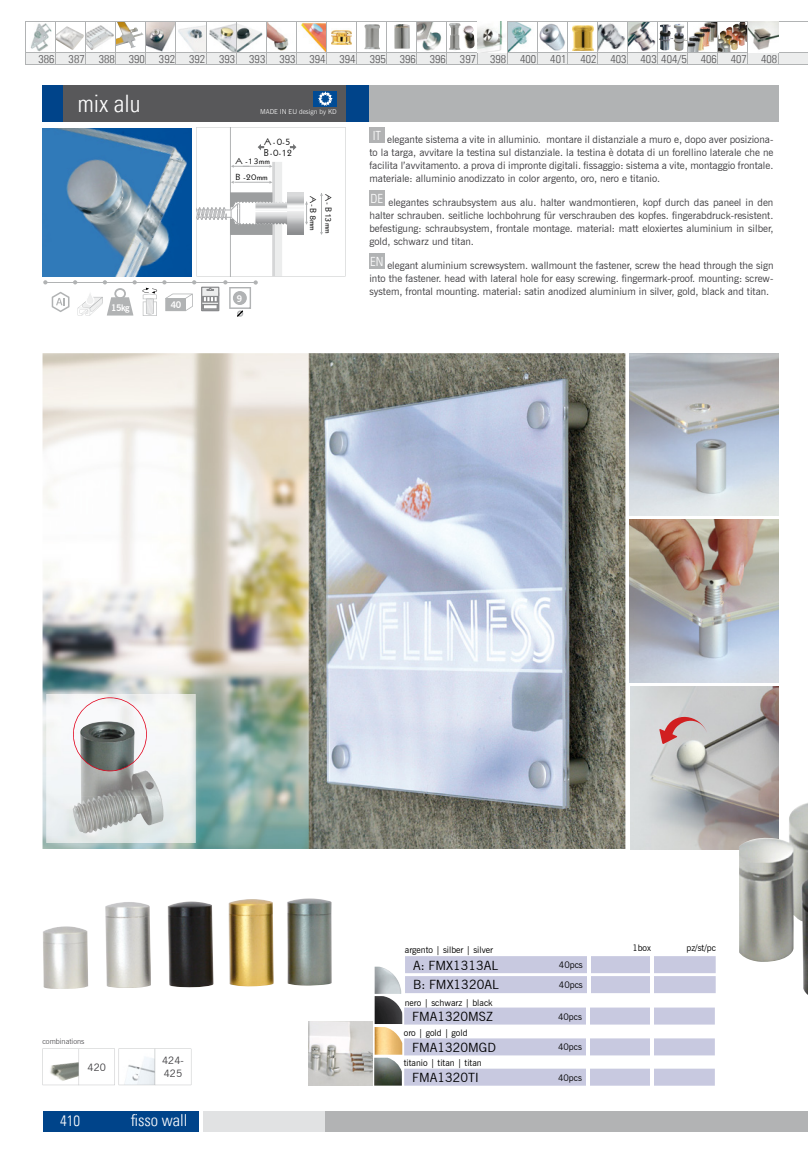
<style>
.page{position:relative;width:808px;height:1149px;background:#fff}
.page>*{position:absolute;margin:0;border:0;box-sizing:border-box;transform-origin:0 0}
.t1{font:300 condensed 24px "Univers LT";color:#fff}
.t2{font:300 condensed 16.5px "Univers LT";color:#fff}
.t3{font:300 condensed 15px "Univers LT";color:#fff}
.t4{font:12.75px "News Gothic BT";color:#000}
.t5{font:300 condensed 11.25px "Univers LT";color:#58585a;scale:1.07 1}
.t6{font:10.2px/13.2px "News Gothic BT";color:#3e3d40;text-align:justify}
.t7{font:9.6px/10.9px "Geometric 231 BT Roman C";color:#000}
.t8{font:9px "News Gothic BT";color:#000}
.t9{font:700 9px "News Gothic BT";letter-spacing:-.05em;color:#fff}
.t10{font:8.55px/15.3px "Geometric 231 BT Roman C";letter-spacing:-.02em;color:#000;scale:1.14 1}
.t11{font:8.55px "Geometric 231 BT Roman C";color:#000;scale:1.14 1}
.t12{font:300 7.5px "News Gothic BT";color:#3e3d40}
.t13{font:300 6.75px "News Gothic BT";color:#fff}
</style>
<div class="page">
<div style="left:325px;top:1110px;width:483px;height:20px;background:#b2b3b4"></div>
<div style="left:203px;top:1110px;width:122px;height:20px;background:#e1e2e3"></div>
<div style="left:43px;top:1110px;width:156px;height:20px;background:#00448a"></div>
<hr style="left:25px;top:64px;width:31px;height:1px;background:#b1b3b4">
<hr style="left:56px;top:64px;width:30px;height:1px;background:#b1b3b4">
<hr style="left:86px;top:64px;width:30px;height:1px;background:#b1b3b4">
<hr style="left:116px;top:64px;width:30px;height:1px;background:#b1b3b4">
<hr style="left:146px;top:64px;width:30px;height:1px;background:#b1b3b4">
<hr style="left:176px;top:64px;width:30px;height:1px;background:#b1b3b4">
<hr style="left:206px;top:64px;width:30px;height:1px;background:#b1b3b4">
<hr style="left:236px;top:64px;width:30px;height:1px;background:#b1b3b4">
<hr style="left:266px;top:64px;width:30px;height:1px;background:#b1b3b4">
<hr style="left:296px;top:64px;width:30px;height:1px;background:#b1b3b4">
<hr style="left:326px;top:64px;width:31px;height:1px;background:#b1b3b4">
<hr style="left:357px;top:64px;width:30px;height:1px;background:#b1b3b4">
<hr style="left:387px;top:64px;width:30px;height:1px;background:#b1b3b4">
<hr style="left:417px;top:64px;width:30px;height:1px;background:#b1b3b4">
<hr style="left:447px;top:64px;width:30px;height:1px;background:#b1b3b4">
<hr style="left:477px;top:64px;width:30px;height:1px;background:#b1b3b4">
<hr style="left:507px;top:64px;width:30px;height:1px;background:#b1b3b4">
<hr style="left:537px;top:64px;width:30px;height:1px;background:#b1b3b4">
<hr style="left:567px;top:64px;width:30px;height:1px;background:#b1b3b4">
<hr style="left:597px;top:64px;width:30px;height:1px;background:#b1b3b4">
<hr style="left:627px;top:64px;width:31px;height:1px;background:#b1b3b4">
<hr style="left:658px;top:64px;width:30px;height:1px;background:#b1b3b4">
<hr style="left:688px;top:64px;width:30px;height:1px;background:#b1b3b4">
<hr style="left:718px;top:64px;width:30px;height:1px;background:#b1b3b4">
<hr style="left:748px;top:64px;width:30px;height:1px;background:#b1b3b4">
<hr style="left:778px;top:64px;width:30px;height:1px;background:#b1b3b4">
<img style="left:25px;top:21px;width:783px;height:43px">
<img style="left:477px;top:22px;width:30px;height:30px">
<img style="left:748px;top:21px;width:30px;height:32px">
<img style="left:630px;top:686px;width:148px;height:162px">
<svg style="left:659px;top:709px;width:48px;height:35px;background:#cfacac"></svg>
<img style="left:43px;top:353px;width:582px;height:495px">
<img style="left:309px;top:1021px;width:63px;height:64px">
<img style="left:375px;top:966px;width:26px;height:27px">
<img style="left:47px;top:693px;width:148px;height:149px">
<img style="left:375px;top:996px;width:27px;height:27px">
<img style="left:374px;top:1057px;width:28px;height:28px">
<img style="left:375px;top:1027px;width:27px;height:27px">
<img style="left:43px;top:898px;width:289px;height:91px">
<img style="left:630px;top:353px;width:148px;height:162px">
<img style="left:630px;top:520px;width:148px;height:162px">
<img style="left:80px;top:721px;width:81px;height:74px">
<img style="left:73px;top:795px;width:91px;height:38px">
<svg style="left:73px;top:697px;width:74px;height:74px"></svg>
<svg style="left:43px;top:127px;width:303px;height:190px"></svg>
<div style="left:369px;top:85px;width:409px;height:36px;background:#b1b3b4"></div>
<div style="left:43px;top:85px;width:22px;height:36px;background:#00448a"></div>
<div style="left:64px;top:85px;width:283px;height:36px;background:#58585a"></div>
<div style="left:347px;top:85px;width:22px;height:36px;background:#00448a"></div>
<div style="left:369px;top:128px;width:15px;height:15px;background:#b2b3b4"></div>
<div style="left:369px;top:191px;width:15px;height:15px;background:#b2b3b4"></div>
<div style="left:369px;top:254px;width:15px;height:15px;background:#b1b3b4"></div>
<svg style="left:405px;top:956px;width:311px;height:36px;background:#cdcee3"></svg>
<hr style="left:587px;top:955px;width:3px;height:17px;background:#fff">
<hr style="left:651px;top:955px;width:3px;height:17px;background:#fff">
<div style="left:404px;top:1068px;width:311px;height:17px;background:#c8c9e0"></div>
<hr style="left:586px;top:1068px;width:3px;height:17px;background:#fff">
<hr style="left:650px;top:1068px;width:3px;height:17px;background:#fff">
<div style="left:404px;top:1038px;width:311px;height:17px;background:#c8c9e0"></div>
<hr style="left:586px;top:1038px;width:3px;height:17px;background:#fff">
<hr style="left:650px;top:1038px;width:3px;height:17px;background:#fff">
<div style="left:404px;top:1007px;width:311px;height:17px;background:#c8c9e0"></div>
<hr style="left:586px;top:1007px;width:3px;height:17px;background:#fff">
<hr style="left:650px;top:1007px;width:3px;height:17px;background:#fff">
<div style="left:314px;top:91px;width:23px;height:15px;background:#004b95"></div>
<svg style="left:319px;top:92px;width:12px;height:13px"></svg>
<svg style="left:43px;top:1048px;width:148px;height:36px"></svg>
<img style="left:739px;top:802px;width:69px;height:192px">
<p class="t5" style="left:39px;top:52px;width:692px">386 387 388 390 392 392 393 393 393 394 394 395 396 396 397 398 400 401 402 403 403 404/5 406 407 408</p>
<h1 class="t1" style="left:78px;top:89px;width:64px">mix alu</h1>
<p class="t9" style="left:111px;top:302px;width:20px">15kg</p>
<p class="t9" style="left:171px;top:299px;width:12px">40</p>
<p class="t13" style="left:260px;top:107px;width:78px">MADE IN EU design by KD</p>
<p class="t7" style="left:264px;top:136px;width:30px">A-0-5<br>B-0-12</p>
<p class="t11" style="left:235px;top:155px;width:32px">A -13mm</p>
<p class="t11" style="left:235px;top:172px;width:30px">B -20mm</p>
<p class="t9" style="left:237px;top:293px;width:7px">9</p>
<p class="t10" style="left:336px;top:194px;width:36px;rotate:90deg">A- B13mm<br>A-B8mm</p>
<p class="t6" style="left:369px;top:132px;width:405px;text-indent:3px"><sup>it</sup> elegante sistema a vite in alluminio. montare il distanziale a muro e, dopo aver posiziona&shy;to la targa, avvitare la testina sul distanziale. la testina è dotata di un forellino laterale che ne facilita l’avvitamento. a prova di impronte digitali. fissaggio: sistema a vite, montaggio frontale. materiale: alluminio anodizzato in color argento, oro, nero e titanio.</p>
<p class="t6" style="left:369px;top:195px;width:405px"><sup>de</sup> elegantes schraubsystem aus alu. halter wandmontieren, kopf durch das paneel in den halter schrauben. seitliche lochbohrung für verschrauben des kopfes. fingerabdruck-resistent. befestigung: schraubsystem, frontale montage. material: matt eloxiertes aluminium in silber, gold, schwarz und titan.</p>
<p class="t6" style="left:369px;top:258px;width:405px"><sup>en</sup> elegant aluminium screwsystem. wallmount the fastener, screw the head through the sign into the fastener. head with lateral hole for easy screwing. fingermark-proof. mounting: screw&shy;system, frontal mounting. material: satin anodized aluminium in silver, gold, black and titan.</p>
<p class="t8" style="left:405px;top:944px;width:90px">argento | silber | silver</p>
<p class="t8" style="left:632px;top:941px;width:20px">1box</p>
<p class="t8" style="left:686px;top:941px;width:31px">pz/st/pc</p>
<p class="t4" style="left:413px;top:956px;width:86px">A: FMX1313AL</p>
<p class="t8" style="left:559px;top:959px;width:25px">40pcs</p>
<p class="t4" style="left:413px;top:976px;width:87px">B: FMX1320AL</p>
<p class="t8" style="left:559px;top:979px;width:25px">40pcs</p>
<p class="t8" style="left:405px;top:996px;width:89px">nero | schwarz | black</p>
<p class="t4" style="left:412px;top:1008px;width:82px">FMA1320MSZ</p>
<p class="t8" style="left:558px;top:1010px;width:25px">40pcs</p>
<p class="t12" style="left:43px;top:1036px;width:43px">combinations</p>
<p class="t8" style="left:404px;top:1027px;width:65px">oro | gold | gold</p>
<p class="t4" style="left:412px;top:1039px;width:85px">FMA1320MGD</p>
<p class="t8" style="left:558px;top:1041px;width:25px">40pcs</p>
<p class="t6" style="left:88px;top:1060px;width:20px">420</p>
<p class="t6" style="left:162px;top:1053px;width:23px">424-<br>425</p>
<p class="t8" style="left:404px;top:1057px;width:79px">titanio | titan | titan</p>
<p class="t4" style="left:412px;top:1069px;width:68px">FMA1320TI</p>
<p class="t8" style="left:558px;top:1071px;width:25px">40pcs</p>
<h3 class="t3" style="left:60px;top:1111px;width:21px">410</h3>
<h2 class="t2" style="left:131px;top:1110px;width:58px">fisso wall</h2>
</div>
